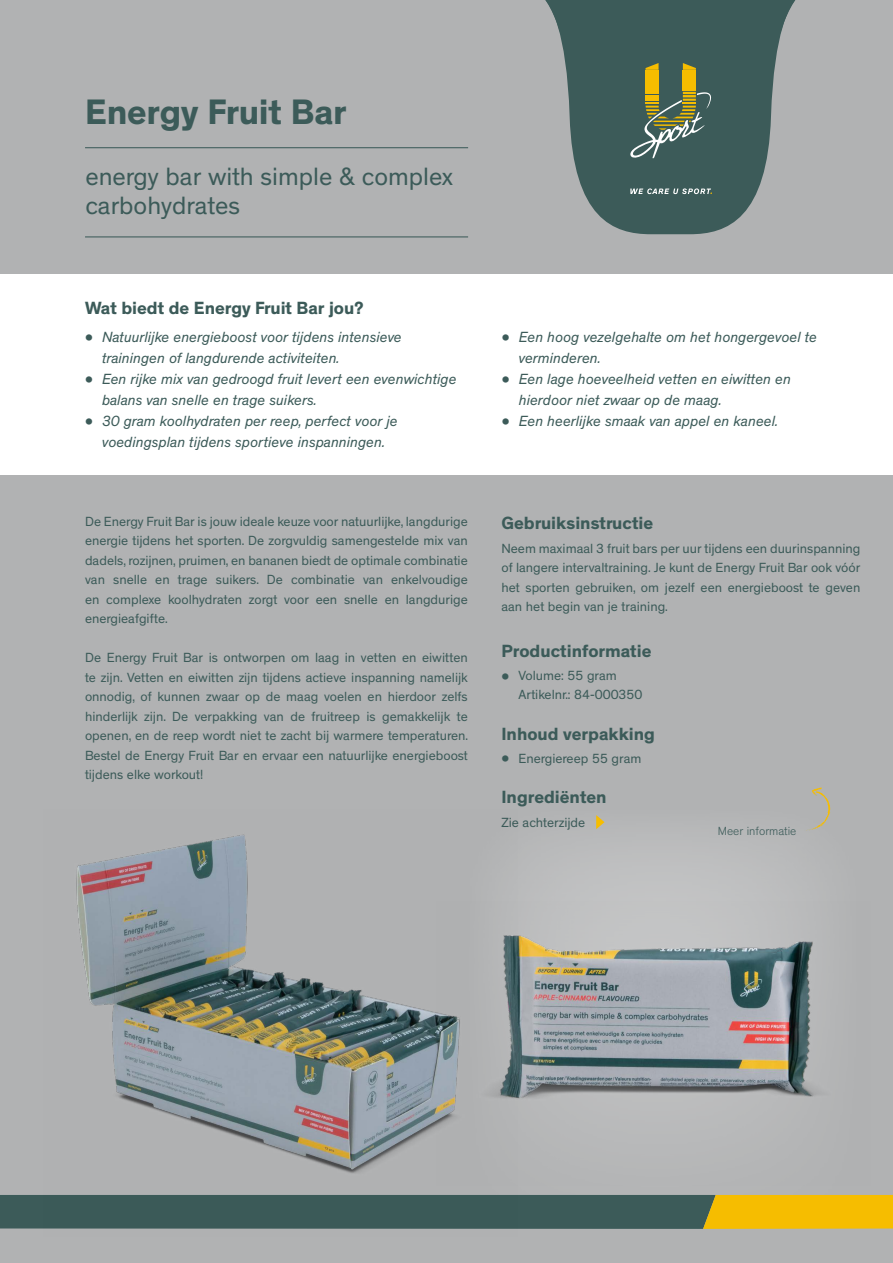
<style>
.page{position:relative;width:893px;height:1263px;background:#b1b2b3}
.page>*{position:absolute;margin:0;border:0;box-sizing:border-box;transform-origin:0 0}
.t1{font:700 36px "Theinhardt";letter-spacing:-.005em;color:#3c5b59}
.t2{font:25.5px/29.5px "Theinhardt";color:#3c5b59}
.t3{font:700 18px "Theinhardt";color:#3c5b59}
.t4{font:italic 15px/21px "Theinhardt";color:#3c5b59}
.t5{font:13.5px/19.5px "Theinhardt";color:#3c5b59;text-align:justify}
.t6{font:300 12px "Theinhardt";color:#3c5b59}
.s1{font-weight:700;font-style:normal;font-size:19.5px}
.s2{font-weight:700;font-size:19.5px}
</style>
<div class="page">
<div style="left:464px;top:806px;width:399px;height:445px;background:#b5b6b7;border-radius:82px"></div>
<svg style="left:0;top:1195px;width:893px;height:34px;background:#8d8633"></svg>
<svg style="left:596px;top:815px;width:8px;height:14px"></svg>
<div style="left:0;top:274px;width:893px;height:201px;background:#fff"></div>
<hr style="left:85px;top:236px;width:383px;height:1px;background:#3c5b59">
<hr style="left:85px;top:147px;width:383px;height:1px;background:#3c5b59">
<img style="left:518px;top:901px;width:303px;height:198px">
<img style="left:44px;top:834px;width:474px;height:395px">
<svg style="left:806px;top:787px;width:25px;height:44px"></svg>
<svg style="left:545px;top:0;width:250px;height:234px;fill:#3c5b59"></svg>
<svg style="left:627px;top:63px;width:84px;height:97px;background:#667657"></svg>
<svg style="left:630px;top:188px;width:82px;height:6px"></svg>
<h1 class="t1" style="left:85px;top:89px;width:263px">Energy Fruit Bar</h1>
<h2 class="t2" style="left:85px;top:162px;width:369px">energy bar with simple &amp; complex carbohydrates</h2>
<h3 class="t3" style="left:85px;top:297px;width:280px">Wat biedt de Energy Fruit Bar jou?</h3>
<p class="t4" style="left:102px;top:327px;width:301px;text-indent:-17px"><span class="s1">•</span> Natuurlijke energieboost voor tijdens intensieve trainingen of langdurende activiteiten.</p>
<p class="t4" style="left:102px;top:369px;width:356px;text-indent:-17px"><span class="s1">•</span> Een rijke mix van gedroogd fruit levert een evenwichtige balans van snelle en trage suikers.</p>
<p class="t4" style="left:85px;top:411px;width:314px;text-align:center"><span class="s1">•</span> 30 gram koolhydraten per reep, perfect voor je voedingsplan tijdens sportieve inspanningen.</p>
<p class="t5" style="left:85px;top:512px;width:384px">De Energy Fruit Bar is jouw ideale keuze voor natuurlijke, langdurige energie tijdens het sporten. De zorgvuldig samengestelde mix van dadels, rozijnen, pruimen, en bananen biedt de optimale combinatie van snelle en trage suikers. De combinatie van enkelvoudige en complexe koolhydraten zorgt voor een snelle en langdurige energieafgifte.</p>
<p class="t5" style="left:85px;top:648px;width:385px">De Energy Fruit Bar is ontworpen om laag in vetten en eiwitten te zijn. Vetten en eiwitten zijn tijdens actieve inspanning namelijk onnodig, of kunnen zwaar op de maag voelen en hierdoor zelfs hinderlijk zijn. De verpakking van de fruitreep is gemakkelijk te openen, en de reep wordt niet te zacht bij warmere temperaturen.<br>Bestel de Energy Fruit Bar en ervaar een natuurlijke energieboost tijdens elke workout!</p>
<p class="t4" style="left:519px;top:327px;width:300px;text-indent:-17px"><span class="s1">•</span> Een hoog vezelgehalte om het hongergevoel te verminderen.</p>
<p class="t4" style="left:519px;top:369px;width:274px;text-indent:-17px"><span class="s1">•</span> Een lage hoeveelheid vetten en eiwitten en hierdoor niet zwaar op de maag.</p>
<p class="t4" style="left:502px;top:411px;width:278px"><span class="s1">•</span> Een heerlijke smaak van appel en kaneel.</p>
<h3 class="t3" style="left:501px;top:512px;width:153px">Gebruiksinstructie</h3>
<p class="t5" style="left:501px;top:539px;width:360px">Neem maximaal 3 fruit bars per uur tijdens een duurinspanning of langere intervaltraining. Je kunt de Energy Fruit Bar ook vóór het sporten gebruiken, om jezelf een energieboost te geven aan het begin van je training.</p>
<h3 class="t3" style="left:501px;top:640px;width:152px">Productinformatie</h3>
<p class="t5" style="left:518px;top:667px;width:126px;line-height:18.8px;text-indent:-17px"><span class="s2">•</span> Volume: 55 gram<br>Artikelnr.: 84-000350</p>
<h3 class="t3" style="left:501px;top:722px;width:155px">Inhoud verpakking</h3>
<p class="t5" style="left:501px;top:749px;width:141px"><span class="s2">•</span> Energiereep 55 gram</p>
<h3 class="t3" style="left:501px;top:786px;width:107px">Ingrediënten</h3>
<p class="t5" style="left:501px;top:813px;width:85px">Zie achterzijde</p>
<p class="t6" style="left:718px;top:824px;width:80px">Meer informatie</p>
</div>
